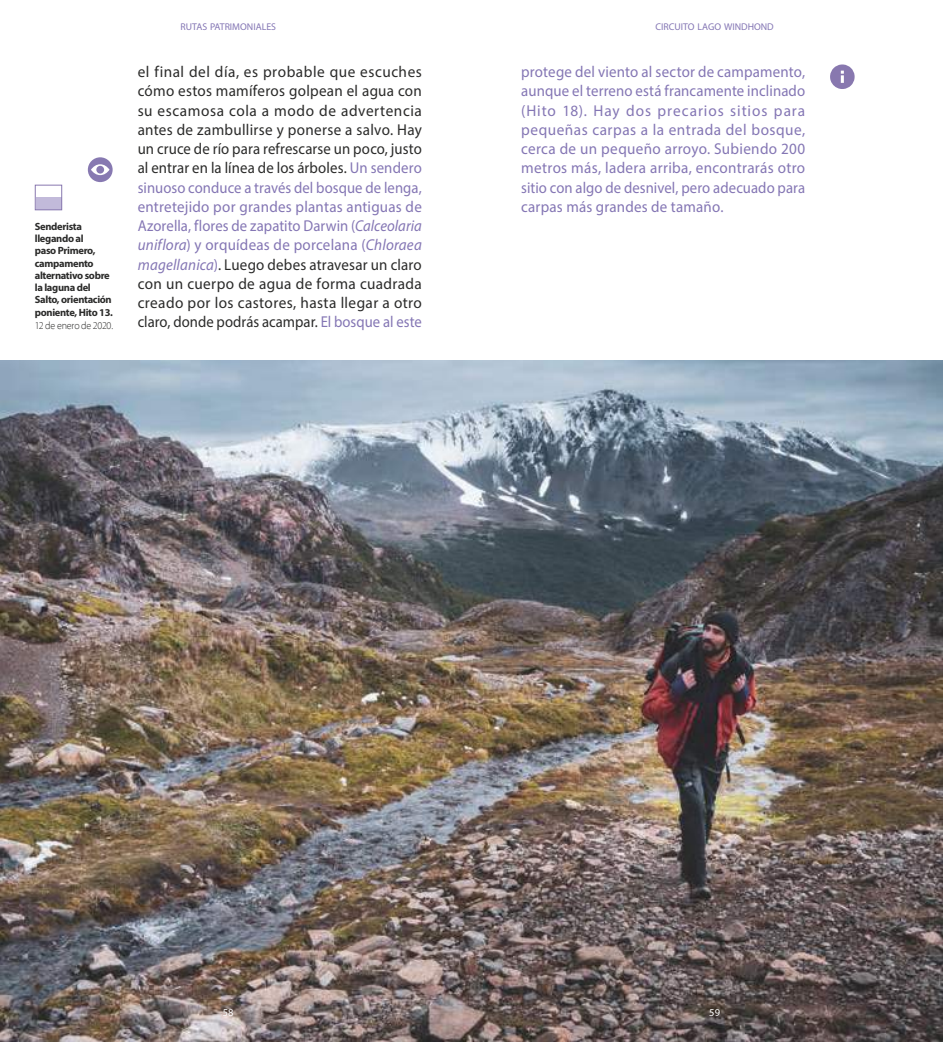
<style>
.page{position:relative;width:943px;height:1042px;background:#fff}
.page>*{position:absolute;margin:0;border:0;box-sizing:border-box;transform-origin:0 0}
.t1{font:15.75px/19.2px "Myriad Pro";letter-spacing:.005em;color:#2b2b2a;text-align:justify}
.t2{font:15.75px/19.2px "Myriad Pro";letter-spacing:.01em;color:#8476b4;text-align:justify;scale:.95 1}
.t3{font:700 10.5px/12.2px "Myriad Pro";letter-spacing:-.03em;color:#2b2b2a}
.t4{font:300 10.5px "Myriad Pro";letter-spacing:-.02em;color:#2b2b2a;scale:.95 1}
.t5{font:10.5px "Myriad Pro";color:#fff}
.t6{font:9.8px "Myriad Pro";color:#8476b4}
.s1{color:#8476b4}
.s2{font-style:italic;color:#8476b4}
</style>
<div class="page">
<img style="left:0;top:361px;width:943px;height:681px">
<div style="left:36px;top:197px;width:26px;height:13px;background:#c2bada"></div>
<div style="left:35px;top:185px;width:27px;height:25px;border:1px solid #8878af"></div>
<svg style="left:88px;top:157px;width:25px;height:25px"></svg>
<svg style="left:830px;top:64px;width:24px;height:25px"></svg>
<p class="t3" style="left:35px;top:220px;width:80px">Senderista llegando al<br>paso Primero, campamento alternativo sobre la laguna del<br>Salto, orientación poniente, Hito 13.</p>
<p class="t4" style="left:35px;top:320px;width:84px">12 de enero de 2020.</p>
<p class="t6" style="left:181px;top:21px;width:97px">RUTAS PATRIMONIALES</p>
<p class="t6" style="left:655px;top:21px;width:120px">CIRCUITO LAGO WINDHOND</p>
<p class="t1" style="left:138px;top:62px;width:286px">el final del día, es probable que escuches cómo estos mamíferos golpean el agua con su escamosa cola a modo de advertencia antes de zambullirse y ponerse a salvo. Hay un cruce de río para refrescarse un poco, justo al entrar en la línea de los árboles. <span class="s1">Un sendero sinuoso conduce a través del bosque de lenga, entretejido por grandes plantas antiguas de Azorella, flores de zapatito Darwin (</span><span class="s2">Calceolaria uniflora</span><span class="s1">) y orquídeas de porcelana (</span><span class="s2">Chloraea magellanica</span><span class="s1">)</span>. Luego debes atravesar un claro con un cuerpo de agua de forma cuadrada creado por los castores, hasta llegar a otro claro, donde podrás acampar. <span class="s1">El bosque al este</span></p>
<p class="t2" style="left:521px;top:62px;width:300px">protege del viento al sector de campamento, aunque el terreno está francamente inclinado (Hito 18). Hay dos precarios sitios para pequeñas carpas a la entrada del bosque, cerca de un pequeño arroyo. Subiendo 200 metros más, ladera arriba, encontrarás otro sitio con algo de desnivel, pero adecuado para carpas más grandes de tamaño.</p>
<p class="t5" style="left:223px;top:1006px;width:12px">58</p>
<p class="t5" style="left:709px;top:1006px;width:12px">59</p>
</div>
